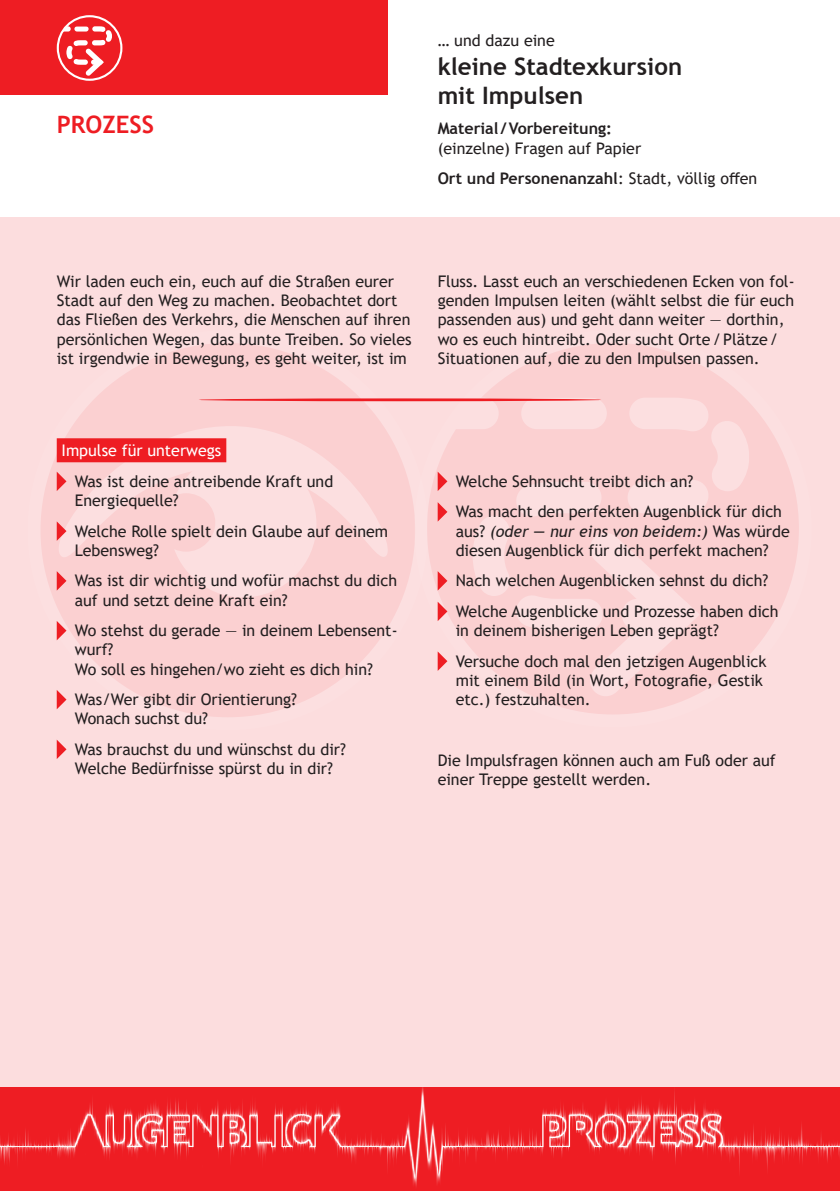
<style>
.page{position:relative;width:840px;height:1191px;background:#fff}
.page>*{position:absolute;margin:0;border:0;box-sizing:border-box;transform-origin:0 0}
.t1{font:700 24px/28.8px "Trebuchet MS";color:#231f20}
.t2{font:700 24px "Trebuchet MS";color:#ee1d23}
.t3{font:16px/19.2px "Trebuchet MS";color:#231f20}
.t4{font:700 16px "Trebuchet MS";color:#231f20}
.t5{font:16px "Trebuchet MS";color:#fff}
.s1{font-weight:700}
.s2{font-style:italic}
</style>
<div class="page">
<div style="left:0;top:0;width:839px;height:1191px;background:#fcddde"></div>
<div style="left:34px;top:336px;width:387px;height:388px;background:linear-gradient(to right,#fbd2d3,#fbd1d2);border-radius:50%"></div>
<svg style="left:43px;top:426px;width:356px;height:142px;fill:#fbd0d1"></svg>
<svg style="left:174px;top:451px;width:142px;height:146px"></svg>
<div style="left:28px;top:330px;width:400px;height:400px;border:13px solid #fff;border-radius:50%"></div>
<div style="left:420px;top:336px;width:384px;height:385px;background:linear-gradient(to right,#fbd5d6,#fbd0d1);border-radius:50%"></div>
<svg style="left:709px;top:419px;width:39px;height:72px"></svg>
<svg style="left:440px;top:397px;width:269px;height:233px;fill:#fbd0d1"></svg>
<svg style="left:588px;top:531px;width:111px;height:165px"></svg>
<div style="left:414px;top:330px;width:397px;height:397px;border:13px solid #fff;border-radius:50%"></div>
<div style="left:0;top:0;width:839px;height:217px;background:#fff"></div>
<div style="left:0;top:0;width:387px;height:94px;background:#ee1d23"></div>
<img style="left:0;top:1087px;width:839px;height:104px">
<svg style="left:58px;top:16px;width:63px;height:64px"></svg>
<svg style="left:61px;top:26px;width:51px;height:50px"></svg>
<div style="left:57px;top:15px;width:65px;height:66px;border:2px solid #fff;border-radius:50%"></div>
<div style="left:57px;top:438px;width:169px;height:24px;background:#ee1d23"></div>
<svg style="left:57px;top:471px;width:9px;height:20px"></svg>
<svg style="left:57px;top:521px;width:9px;height:20px"></svg>
<svg style="left:57px;top:571px;width:9px;height:19px"></svg>
<svg style="left:57px;top:621px;width:9px;height:19px"></svg>
<svg style="left:57px;top:690px;width:9px;height:19px"></svg>
<svg style="left:57px;top:740px;width:9px;height:19px"></svg>
<svg style="left:437px;top:471px;width:10px;height:20px"></svg>
<svg style="left:437px;top:502px;width:10px;height:19px"></svg>
<svg style="left:437px;top:571px;width:10px;height:19px"></svg>
<svg style="left:437px;top:601px;width:10px;height:20px"></svg>
<svg style="left:437px;top:651px;width:10px;height:20px"></svg>
<hr style="left:198px;top:398px;width:403px;height:3px;background:#ee1d23;border-radius:50%">
<h1 class="t2" style="left:57px;top:109px;width:86px">Prozess</h1>
<p class="t3" style="left:437px;top:31px;width:118px">… und dazu eine</p>
<h1 class="t1" style="left:437px;top:52px;width:246px">kleine Stadtexkursion mit Impulsen</h1>
<p class="t4" style="left:437px;top:119px;width:176px">Material/Vorbereitung:</p>
<p class="t3" style="left:437px;top:133px;width:321px;line-height:30.6px">(einzelne) Fragen auf Papier<br><span class="s1">Ort und Personenanzahl</span>: Stadt, völlig offen</p>
<p class="t3" style="left:57px;top:272px;width:356px">Wir laden euch ein, euch auf die Straßen eurer Stadt auf den Weg zu machen. Beobachtet dort das Fließen des Verkehrs, die Menschen auf ihren persönlichen Wegen, das bunte Treiben. So vieles ist irgendwie in Bewegung, es geht weiter, ist im</p>
<p class="t3" style="left:437px;top:272px;width:358px">Fluss. Lasst euch an verschiedenen Ecken von fol&shy;genden Impulsen leiten (wählt selbst die für euch passenden aus) und geht dann weiter — dorthin, wo es euch hintreibt. Oder sucht Orte/Plätze/ Situationen auf, die zu den Impulsen passen.</p>
<p class="t5" style="left:62px;top:440px;width:161px">Impulse für unterwegs</p>
<p class="t3" style="left:75px;top:471px;width:260px">Was ist deine antreibende Kraft und<br>Energiequelle?</p>
<p class="t3" style="left:75px;top:521px;width:315px">Welche Rolle spielt dein Glaube auf deinem<br>Lebensweg?</p>
<p class="t3" style="left:75px;top:571px;width:324px">Was ist dir wichtig und wofür machst du dich auf und setzt deine Kraft ein?</p>
<p class="t3" style="left:75px;top:620px;width:324px">Wo stehst du gerade — in deinem Lebensent&shy;wurf?<br>Wo soll es hingehen/wo zieht es dich hin?</p>
<p class="t3" style="left:75px;top:689px;width:224px">Was/Wer gibt dir Orientierung?<br>Wonach suchst du?</p>
<p class="t3" style="left:75px;top:739px;width:272px">Was brauchst du und wünschst du dir?<br>Welche Bedürfnisse spürst du in dir?</p>
<p class="t3" style="left:455px;top:466px;width:327px;line-height:30.6px">Welche Sehnsucht treibt dich an?<br>Was macht den perfekten Augenblick für dich</p>
<p class="t3" style="left:455px;top:521px;width:335px">aus? <span class="s2">(oder — nur eins von beidem:)</span> Was würde diesen Augenblick für dich perfekt machen?</p>
<p class="t3" style="left:455px;top:565px;width:324px;line-height:30.6px;text-indent:-8px">Nach welchen Augenblicken sehnst du dich?<br>Welche Augenblicke und Prozesse haben dich</p>
<p class="t3" style="left:455px;top:615px;width:312px;line-height:30.6px">in deinem bisherigen Leben geprägt?<br>Versuche doch mal den jetzigen Augenblick</p>
<p class="t3" style="left:455px;top:670px;width:308px">mit einem Bild (in Wort, Fotografie, Gestik etc.) festzuhalten.</p>
<p class="t3" style="left:437px;top:751px;width:339px">Die Impulsfragen können auch am Fuß oder auf einer Treppe gestellt werden.</p>
</div>
